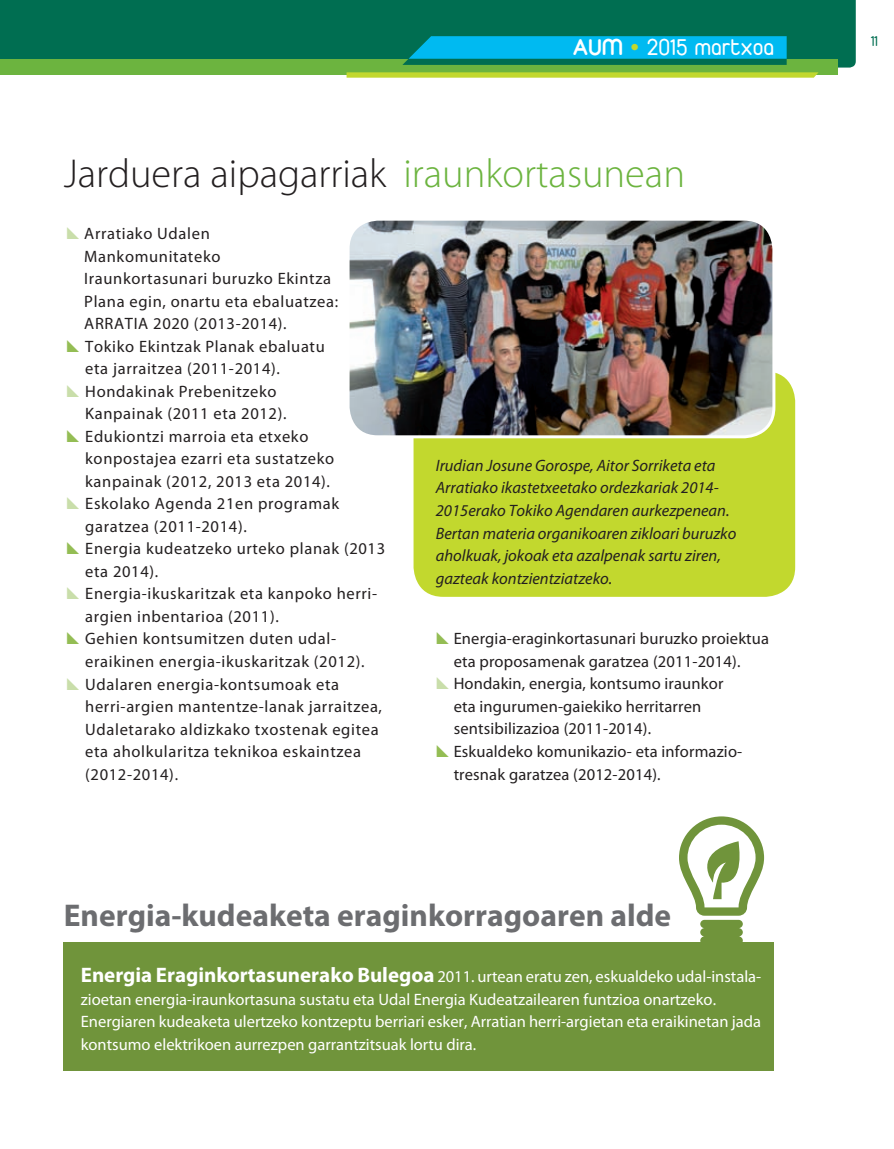
<style>
.page{position:relative;width:894px;height:1149px;background:#fff}
.page>*{position:absolute;margin:0;border:0;box-sizing:border-box;transform-origin:0 0}
.t1{font:300 40.5px "Myriad Pro";color:#231f20}
.t2{font:700 31.5px "Myriad Pro";color:#6c6d70}
.t3{font:24px "Duepuntozero";letter-spacing:.025em;color:#fff}
.t4{font:16.5px/22.5px "Myriad Pro";letter-spacing:.04em;color:#231f20}
.t5{font:16.5px/22.5px "Myriad Pro";color:#fff}
.t6{font:16.5px/22.5px "Myriad Pro";letter-spacing:.01em;color:#231f20}
.t7{font:italic 16.5px/22.5px "Myriad Pro";color:#231f20}
.t8{font:15px "Duepuntozero";color:#006e51}
.s1{font-family:"Duepuntozerobold"}
.s2{font-size:43.5px;color:#c2d82e}
.s3{color:#6cb43f}
.s4{font-weight:700;font-size:21px}
</style>
<div class="page">
<div style="left:414px;top:371px;width:381px;height:225px;background:#c2d82e;border-radius:30px"></div>
<div style="left:125px;top:0;width:731px;height:68px;background:#006e51"></div>
<div style="left:79px;top:59px;width:758px;height:15px;background:#6cb43f"></div>
<div style="left:0;top:59px;width:83px;height:15px;background:#6cb43f"></div>
<svg style="left:347px;top:72px;width:472px;height:6px;background:#c0d73a"></svg>
<svg style="left:402px;top:36px;width:385px;height:29px;background:#00a6c7"></svg>
<svg style="left:679px;top:816px;width:85px;height:125px"></svg>
<div style="left:64px;top:941px;width:710px;height:128px;background:#70943b"></div>
<img style="left:351px;top:221px;width:423px;height:215px">
<div style="left:347px;top:217px;width:428px;height:221px;border:3px solid #fff;border-radius:30px"></div>
<div style="left:0;top:0;width:125px;height:59px;background:#006e51"></div>
<h3 class="t3" style="left:573px;top:34px;width:202px"><span class="s1">AUM</span> <span class="s2">•</span> 2015 martxoa</h3>
<h1 class="t1" style="left:64px;top:151px;width:623px">Jarduera aipagarriak <span class="s3">iraunkortasunean</span></h1>
<p class="t4" style="left:84px;top:222px;width:302px">Arratiako Udalen<br>Mankomunitateko<br>Iraunkortasunari buruzko Ekintza<br>Plana egin, onartu eta ebaluatzea:<br>ARRATIA 2020 (2013-2014).<br>Tokiko Ekintzak Planak ebaluatu<br>eta jarraitzea (2011-2014).<br>Hondakinak Prebenitzeko<br>Kanpainak (2011 eta 2012).<br>Edukiontzi marroia eta etxeko konpostajea ezarri eta sustatzeko kanpainak (2012, 2013 eta 2014).<br>Eskolako Agenda 21en programak garatzea (2011-2014).<br>Energia kudeatzeko urteko planak (2013 eta 2014).<br>Energia-ikuskaritzak eta kanpoko herri&shy;argien inbentarioa (2011).<br>Gehien kontsumitzen duten udal&shy;eraikinen energia-ikuskaritzak (2012).<br>Udalaren energia-kontsumoak eta herri-argien mantentze-lanak jarraitzea,<br>Udaletarako aldizkako txostenak egitea eta aholkularitza teknikoa eskaintzea (2012-2014).</p>
<p class="t7" style="left:436px;top:454px;width:302px">Irudian Josune Gorospe, Aitor Sorriketa eta Arratiako ikastetxeetako ordezkariak 2014- 2015erako Tokiko Agendaren aurkezpenean.<br>Bertan materia organikoaren zikloari buruzko aholkuak, jokoak eta azalpenak sartu ziren, gazteak kontzientziatzeko.</p>
<p class="t6" style="left:454px;top:627px;width:317px">Energia-eraginkortasunari buruzko proiektua eta proposamenak garatzea (2011-2014).<br>Hondakin, energia, kontsumo iraunkor<br>eta ingurumen-gaiekiko herritarren sentsibilizazioa (2011-2014).<br>Eskualdeko komunikazio- eta informazio&shy;tresnak garatzea (2012-2014).</p>
<h2 class="t2" style="left:64px;top:897px;width:609px">Energia-kudeaketa eraginkorragoaren alde</h2>
<p class="t5" style="left:81px;top:965px;width:682px"><span class="s4">Energia Eraginkortasunerako Bulegoa</span> 2011. urtean eratu zen, eskualdeko udal-instala&shy;zioetan energia-iraunkortasuna sustatu eta Udal Energia Kudeatzailearen funtzioa onartzeko.<br>Energiaren kudeaketa ulertzeko kontzeptu berriari esker, Arratian herri-argietan eta eraikinetan jada kontsumo elektrikoen aurrezpen garrantzitsuak lortu dira.</p>
<p class="t8" style="left:871px;top:33px;width:8px">11</p>
</div>
